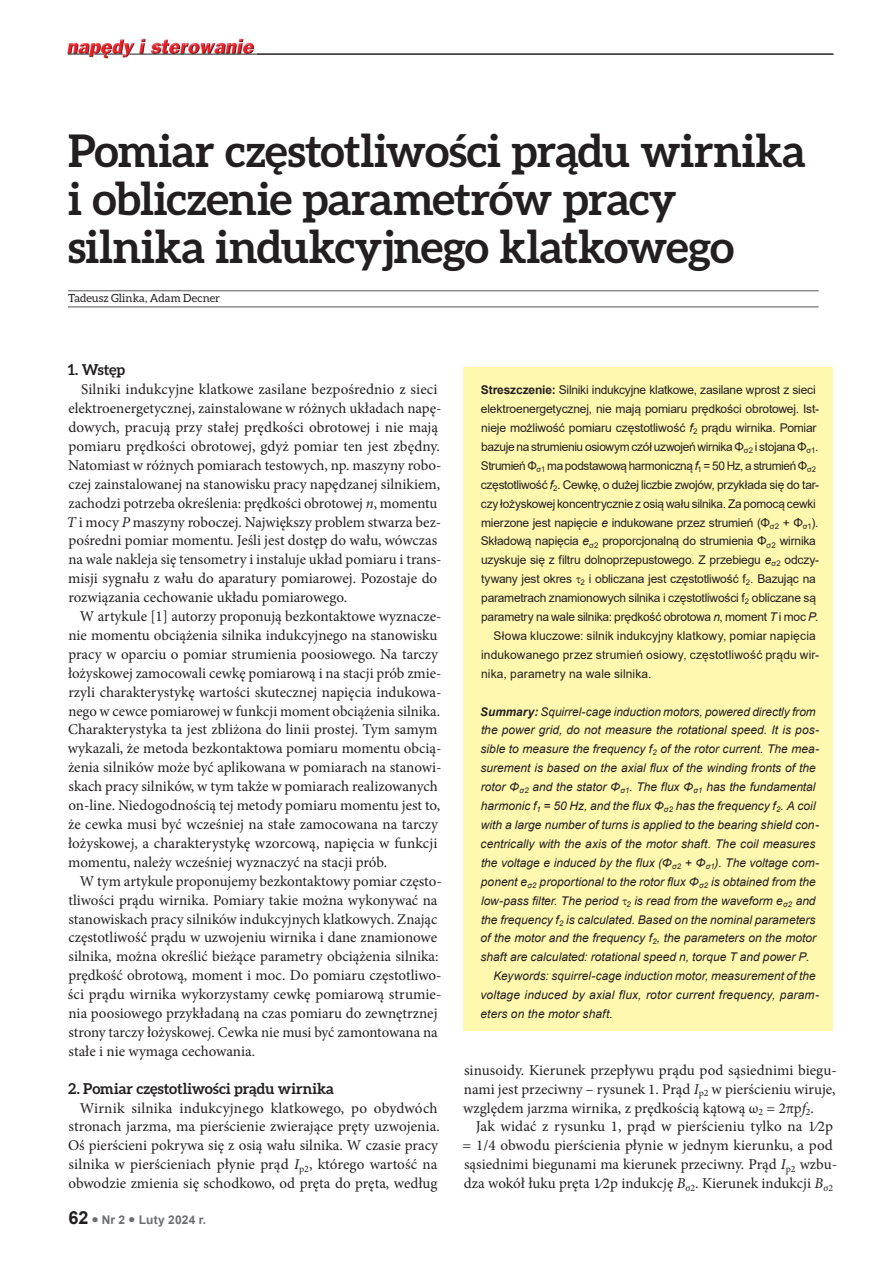
<style>
.page{position:relative;width:893px;height:1263px;background:#fff}
.page>*{position:absolute;margin:0;border:0;box-sizing:border-box;transform-origin:0 0}
.t1{font:700 45px/48px "Aleo";letter-spacing:-.01em;color:#231f20}
.t2{font:15px/18.9px "Minion Pro";color:#231f20}
.t3{font:700 15px "Aleo";color:#231f20}
.t4{font:italic 12px "Arial";color:#231f20}
.t5{font:12px "Arial";letter-spacing:-.015em;color:#231f20}
.t6{font:12px "Arial";letter-spacing:.01em;color:#231f20}
.t7{font:700 12px "Arial";letter-spacing:.02em;color:#6c6d70}
.t8{font:11.25px "Aleo";letter-spacing:.005em;color:#231f20}
.s1{font-style:italic}
.s2{font-size:18px;color:#231f20}
.s3{font-weight:700}
</style>
<div class="page">
<img style="left:67px;top:38px;width:190px;height:21px">
<hr style="left:129px;top:54px;width:704px;height:1px;background:#231f20">
<svg style="left:68px;top:54px;width:55px;height:1px"></svg>
<div style="left:463px;top:367px;width:370px;height:664px;background:#fff8ae"></div>
<hr style="left:68px;top:290px;width:751px;height:1px;background:#57585a">
<hr style="left:68px;top:307px;width:751px;height:1px;background:#57585a">
<h1 class="t1" style="left:68px;top:126px;width:739px">Pomiar częstotliwości prądu wirnika i obliczenie parametrów pracy silnika indukcyjnego klatkowego</h1>
<p class="t8" style="left:68px;top:292px;width:154px">Tadeusz Glinka, Adam Decner</p>
<p class="t3" style="left:68px;top:361px;width:59px">1. Wstęp</p>
<p class="t2" style="left:67px;top:380px;width:376px;text-indent:14px">Silniki indukcyjne klatkowe zasilane bezpośrednio z sieci elektroenergetycznej, zainstalowane w różnych układach napę&shy;dowych, pracują przy stałej prędkości obrotowej i nie mają pomiaru prędkości obrotowej, gdyż pomiar ten jest zbędny.<br>Natomiast w różnych pomiarach testowych, np. maszyny robo&shy;czej zainstalowanej na stanowisku pracy napędzanej silnikiem, zachodzi potrzeba określenia: prędkości obrotowej <span class="s1">n</span>, momentu <span class="s1">T</span> i mocy <span class="s1">P</span> maszyny roboczej. Największy problem stwarza bez&shy;pośredni pomiar momentu. Jeśli jest dostęp do wału, wówczas na wale nakleja się tensometry i instaluje układ pomiaru i trans&shy;misji sygnału z wału do aparatury pomiarowej. Pozostaje do rozwiązania cechowanie układu pomiarowego.</p>
<p class="t2" style="left:68px;top:607px;width:375px;text-indent:12px">W artykule [1] autorzy proponują bezkontaktowe wyznacze&shy;nie momentu obciążenia silnika indukcyjnego na stanowisku pracy w oparciu o pomiar strumienia poosiowego. Na tarczy łożyskowej zamocowali cewkę pomiarową i na stacji prób zmie&shy;rzyli charakterystykę wartości skutecznej napięcia indukowa&shy;nego w cewce pomiarowej w funkcji moment obciążenia silnika.<br>Charakterystyka ta jest zbliżona do linii prostej. Tym samym wykazali, że metoda bezkontaktowa pomiaru momentu obcią&shy;żenia silników może być aplikowana w pomiarach na stanowi&shy;skach pracy silników, w tym także w pomiarach realizowanych on-line. Niedogodnością tej metody pomiaru momentu jest to, że cewka musi być wcześniej na stałe zamocowana na tarczy łożyskowej, a charakterystykę wzorcową, napięcia w funkcji momentu, należy wcześniej wyznaczyć na stacji prób.</p>
<p class="t2" style="left:68px;top:871px;width:375px;text-indent:12px">W tym artykule proponujemy bezkontaktowy pomiar często&shy;tliwości prądu wirnika. Pomiary takie można wykonywać na stanowiskach pracy silników indukcyjnych klatkowych. Znając częstotliwość prądu w uzwojeniu wirnika i dane znamionowe silnika, można określić bieżące parametry obciążenia silnika: prędkość obrotową, moment i moc. Do pomiaru częstotliwo&shy;ści prądu wirnika wykorzystamy cewkę pomiarową strumie&shy;nia poosiowego przykładaną na czas pomiaru do zewnętrznej strony tarczy łożyskowej. Cewka nie musi być zamontowana na stałe i nie wymaga cechowania.</p>
<p class="t3" style="left:68px;top:1079px;width:267px">2. Pomiar częstotliwości prądu wirnika</p>
<p class="t2" style="left:68px;top:1098px;width:373px;text-indent:12px">Wirnik silnika indukcyjnego klatkowego, po obydwóch stronach jarzma, ma pierścienie zwierające pręty uzwojenia.<br>Oś pierścieni pokrywa się z osią wału silnika. W czasie pracy silnika w pierścieniach płynie prąd <span class="s1">I</span><sub>p2</sub>, którego wartość na obwodzie zmienia się schodkowo, od pręta do pręta, według</p>
<p class="t7" style="left:68px;top:1211px;width:139px"><span class="s2">62</span> ● Nr 2 ● Luty 2024 r.</p>
<p class="t5" style="left:481px;top:382px;width:336px"><span class="s3">Streszczenie:</span> Silniki indukcyjne klatkowe, zasilane wprost z sieci</p>
<p class="t5" style="left:481px;top:401px;width:340px">elektroenergetycznej, nie mają pomiaru prędkości obrotowej. Ist-</p>
<p class="t5" style="left:481px;top:420px;width:337px">nieje możliwość pomiaru częstotliwość <span class="s1">f</span><sub>2</sub> prądu wirnika. Pomiar</p>
<p class="t5" style="left:481px;top:438px;width:339px">bazuje na strumieniu osiowym czół uzwojeń wirnika Φ<sub>σ2</sub> i stojana Φ<sub>σ1</sub>.</p>
<p class="t5" style="left:481px;top:457px;width:337px">Strumień Φ<sub>σ1</sub> ma podstawową harmoniczną <span class="s1">f</span><sub>1</sub> = 50 Hz, a strumień Φ<sub>σ2</sub></p>
<p class="t5" style="left:481px;top:476px;width:340px">częstotliwość <span class="s1">f</span><sub>2</sub>. Cewkę, o dużej liczbie zwojów, przykłada się do tar-</p>
<p class="t5" style="left:481px;top:495px;width:336px">czy łożyskowej koncentrycznie z osią wału silnika. Za pomocą cewki</p>
<p class="t5" style="left:481px;top:514px;width:339px">mierzone jest napięcie <span class="s1">e</span> indukowane przez strumień (Φ<sub>σ2</sub> + Φ<sub>σ1</sub>).</p>
<p class="t5" style="left:481px;top:533px;width:337px">Składową napięcia <span class="s1">e</span><sub>σ2</sub> proporcjonalną do strumienia Φ<sub>σ2</sub> wirnika</p>
<p class="t5" style="left:481px;top:552px;width:340px">uzyskuje się z filtru dolnoprzepustowego. Z przebiegu <span class="s1">e</span><sub>σ2</sub> odczy-</p>
<p class="t5" style="left:481px;top:571px;width:336px">tywany jest okres <sub>2</sub> i obliczana jest częstotliwość f<sub>2</sub>. Bazując na</p>
<p class="t5" style="left:481px;top:590px;width:336px">parametrach znamionowych silnika i częstotliwości f<sub>2</sub> obliczane są</p>
<p class="t5" style="left:481px;top:609px;width:339px">parametry na wale silnika: prędkość obrotowa <span class="s1">n</span>, moment <span class="s1">T</span> i moc <span class="s1">P</span>.</p>
<p class="t6" style="left:493px;top:627px;width:324px">Słowa kluczowe: silnik indukcyjny klatkowy, pomiar napięcia</p>
<p class="t6" style="left:481px;top:646px;width:340px">indukowanego przez strumień osiowy, częstotliwość prądu wir-</p>
<p class="t6" style="left:481px;top:665px;width:172px">nika, parametry na wale silnika.</p>
<p class="t4" style="left:480px;top:704px;width:337px"><span class="s3">Summary:</span> Squirrel-cage induction motors, powered directly from</p>
<p class="t4" style="left:481px;top:722px;width:340px">the power grid, do not measure the rotational speed. It is pos-</p>
<p class="t4" style="left:480px;top:741px;width:340px">sible to measure the frequency f<sub>2</sub> of the rotor current. The mea-</p>
<p class="t4" style="left:480px;top:760px;width:337px">surement is based on the axial flux of the winding fronts of the</p>
<p class="t4" style="left:481px;top:779px;width:336px">rotor Φ<sub>σ2</sub> and the stator Φ<sub>σ1</sub>. The flux Φ<sub>σ1</sub> has the fundamental</p>
<p class="t4" style="left:481px;top:798px;width:336px">harmonic f<sub>1</sub> = 50 Hz, and the flux Φ<sub>σ2</sub> has the frequency f<sub>2</sub>. A coil</p>
<p class="t4" style="left:481px;top:817px;width:340px">with a large number of turns is applied to the bearing shield con-</p>
<p class="t4" style="left:481px;top:836px;width:336px">centrically with the axis of the motor shaft. The coil measures</p>
<p class="t4" style="left:481px;top:855px;width:339px">the voltage e induced by the flux (Φ<sub>σ2</sub> + Φ<sub>σ1</sub>). The voltage com-</p>
<p class="t4" style="left:481px;top:874px;width:336px">ponent e<sub>σ2</sub> proportional to the rotor flux Φ<sub>σ2</sub> is obtained from the</p>
<p class="t4" style="left:481px;top:893px;width:336px">low-pass filter. The period <sub>2</sub> is read from the waveform e<sub>σ2</sub> and</p>
<p class="t4" style="left:481px;top:911px;width:336px">the frequency f<sub>2</sub> is calculated. Based on the nominal parameters</p>
<p class="t4" style="left:481px;top:930px;width:337px">of the motor and the frequency f<sub>2</sub>, the parameters on the motor</p>
<p class="t4" style="left:480px;top:949px;width:330px">shaft are calculated: rotational speed n, torque T and power P.</p>
<p class="t4" style="left:493px;top:968px;width:324px">Keywords: squirrel-cage induction motor, measurement of the</p>
<p class="t4" style="left:481px;top:987px;width:340px">voltage induced by axial flux, rotor current frequency, param-</p>
<p class="t4" style="left:480px;top:1006px;width:134px">eters on the motor shaft.</p>
<p class="t2" style="left:463px;top:1060px;width:375px;text-align:justify">sinusoidy. Kierunek przepływu prądu pod sąsiednimi biegu&shy;nami jest przeciwny – rysunek 1. Prąd <span class="s1">I</span><sub>p2</sub> w pierścieniu wiruje, względem jarzma wirnika, z prędkością kątową ω<sub>2</sub> = 2πp<span class="s1">f</span><sub>2</sub>.</p>
<p class="t2" style="left:463px;top:1117px;width:376px;text-indent:13px">Jak widać z rysunku 1, prąd w pierścieniu tylko na 1⁄2p = 1/4 obwodu pierścienia płynie w jednym kierunku, a pod sąsiednimi biegunami ma kierunek przeciwny. Prąd <span class="s1">I</span><sub>p2</sub> wzbu&shy;dza wokół łuku pręta 1⁄2p indukcję <span class="s1">B</span><sub>σ2</sub>. Kierunek indukcji <span class="s1">B</span><sub>σ2</sub></p>
</div>
